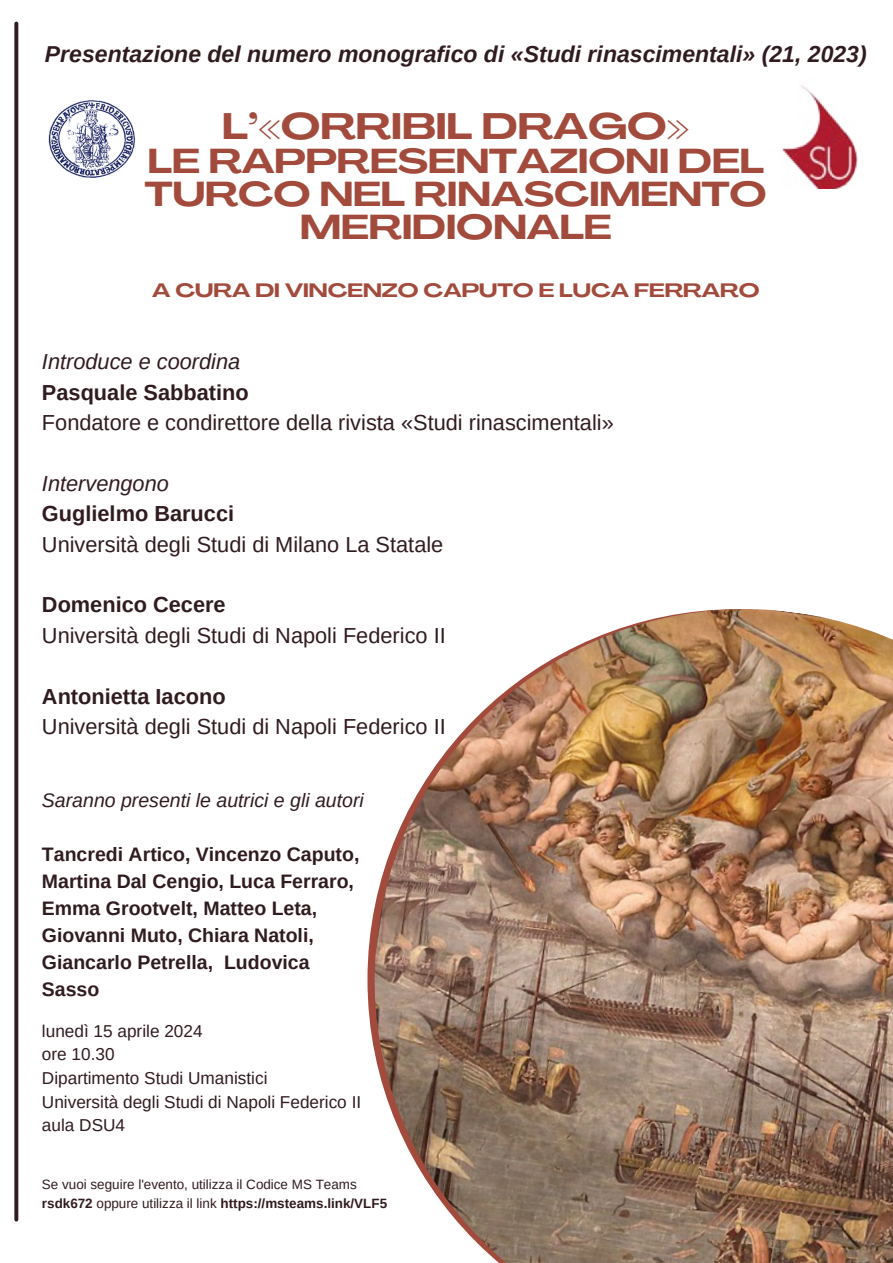
<style>
.page{position:relative;width:893px;height:1263px;background:#fff}
.page>*{position:absolute;margin:0;border:0;box-sizing:border-box;transform-origin:0 0}
.t1{font:700 36.38px "Agrandir Grand";color:#a24a3c}
.t2{font:700 34.12px/33.2px "Agrandir Grand";color:#a24a3c;text-align:center}
.t3{font:italic 700 23.02px "Arimo";color:#301b1f}
.t4{font:21.75px/30.4px "Arimo";color:#301b1f}
.t5{font:700 19.5px/27px "Arimo";color:#301b1f}
.t6{font:italic 19.5px "Arimo";color:#301b1f}
.t7{font:700 19.12px "Agrandir Grand";color:#a24a3c}
.t8{font:17.17px "Arimo";color:#301b1f}
.t9{font:13.42px/18.6px "Arimo";color:#301b1f}
.s1{font-style:italic}
.s2{font-weight:700}
</style>
<div class="page">
<img style="left:781px;top:85px;width:77px;height:103px">
<img style="left:367px;top:609px;width:526px;height:654px">
<svg style="left:14px;top:24px;width:4px;height:1195px;background:#433034"></svg>
<img style="left:14px;top:100px;width:122px;height:80px">
<h4 class="t3" style="left:45px;top:41px;width:823px">Presentazione del numero monografico di «Studi rinascimentali» (21, 2023)</h4>
<h3 class="t1" style="left:222px;top:112px;width:469px">L’«ORRIBIL DRAGO»</h3>
<h3 class="t2" style="left:145px;top:148px;width:623px">LE RAPPRESENTAZIONI DEL<br>TURCO NEL RINASCIMENTO<br>MERIDIONALE</h3>
<h3 class="t7" style="left:152px;top:283px;width:609px">A CURA DI VINCENZO CAPUTO E LUCA FERRARO</h3>
<h2 class="t4" style="left:42px;top:347px;width:573px"><span class="s1">Introduce e coordina<br></span><span class="s2">Pasquale Sabbatino<br></span>Fondatore e condirettore della rivista «Studi rinascimentali»</h2>
<p class="t4" style="left:42px;top:468px;width:403px"><span class="s1">Intervengono<br></span><span class="s2">Guglielmo Barucci<br></span>Università degli Studi di Milano La Statale</p>
<p class="t4" style="left:42px;top:590px;width:405px"><span class="s2">Domenico Cecere<br></span>Università degli Studi di Napoli Federico II</p>
<h1 class="t4" style="left:42px;top:681px;width:405px"><span class="s2">Antonietta Iacono<br></span>Università degli Studi di Napoli Federico II</h1>
<p class="t6" style="left:42px;top:789px;width:323px">Saranno presenti le autrici e gli autori</p>
<p class="t5" style="left:42px;top:840px;width:319px">Tancredi Artico, Vincenzo Caputo,<br>Martina Dal Cengio, Luca Ferraro,<br>Emma Grootvelt, Matteo Leta,<br>Giovanni Muto, Chiara Natoli,<br>Giancarlo Petrella, Ludovica<br>Sasso</p>
<h6 class="t8" style="left:42px;top:1021px;width:162px">lunedì 15 aprile 2024</h6>
<h5 class="t8" style="left:42px;top:1045px;width:74px">ore 10.30</h5>
<p class="t8" style="left:42px;top:1068px;width:227px">Dipartimento Studi Umanistici</p>
<p class="t8" style="left:42px;top:1092px;width:321px">Università degli Studi di Napoli Federico II</p>
<p class="t8" style="left:42px;top:1116px;width:85px">aula DSU4</p>
<p class="t9" style="left:42px;top:1175px;width:347px">Se vuoi seguire l'evento, utilizza il Codice MS Teams <span class="s2">rsdk672</span> oppure utilizza il link <span class="s2">https://msteams.link/VLF5</span></p>
</div>
